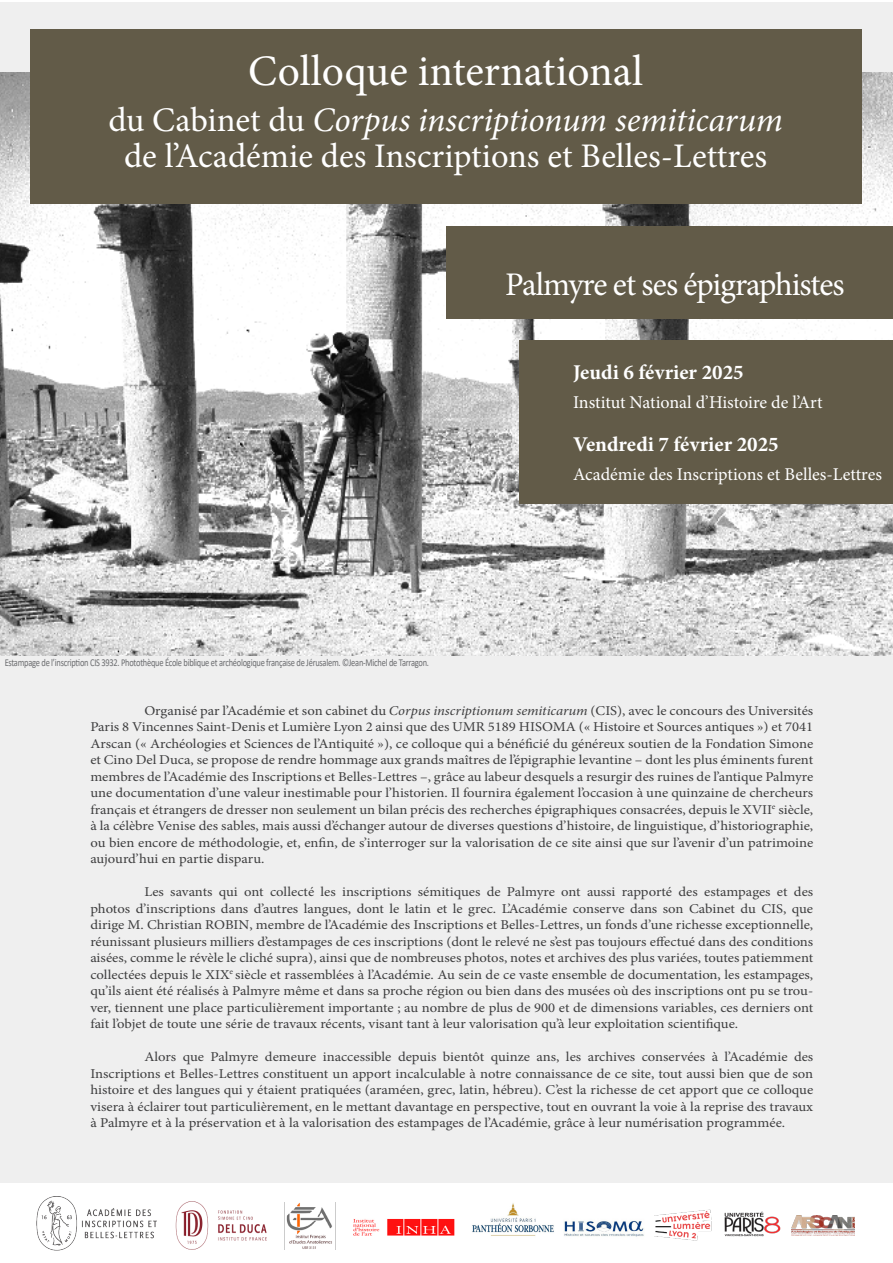
<style>
.page{position:relative;width:893px;height:1263px;background:#fff}
.page>*{position:absolute;margin:0;border:0;box-sizing:border-box;transform-origin:0 0}
.t1{font:43.5px "Minion Pro";color:#fff}
.t2{font:34.5px "Minion Pro";color:#fff}
.t3{font:italic 34.5px "Minion Pro";letter-spacing:-.01em;color:#fff}
.t4{font:33px "Minion Pro";letter-spacing:-.03em;color:#fff}
.t5{font:700 21px "Minion Pro";color:#fff}
.t6{font:18px "Minion Pro";color:#fff}
.t7{font:13.5px/16.5px "Minion Pro";color:#3e3e3f;text-align:justify;scale:1.08 1}
.t8{font:10.5px "Calibri";letter-spacing:-.03em;color:#6c6d70;scale:.8 1}
.s1{font-style:normal}
.s2{font-style:italic}
</style>
<div class="page">
<div style="left:0;top:2px;width:893px;height:1180px;background:#efefef"></div>
<img style="left:37px;top:1196px;width:120px;height:55px">
<img style="left:654px;top:1209px;width:58px;height:32px">
<img style="left:791px;top:1215px;width:64px;height:21px">
<img style="left:564px;top:1221px;width:80px;height:16px">
<img style="left:724px;top:1212px;width:57px;height:25px">
<img style="left:353px;top:1219px;width:102px;height:17px">
<img style="left:0;top:73px;width:893px;height:583px">
<div style="left:519px;top:340px;width:374px;height:164px;background:#625b48"></div>
<div style="left:446px;top:226px;width:447px;height:93px;background:#625b48"></div>
<div style="left:31px;top:30px;width:831px;height:174px;background:#625b48"></div>
<img style="left:175px;top:1201px;width:92px;height:49px">
<img style="left:284px;top:1202px;width:52px;height:48px">
<img style="left:472px;top:1203px;width:82px;height:33px">
<p class="t1" style="left:248px;top:42px;width:396px">Colloque international</p>
<p class="t3" style="left:108px;top:97px;width:676px"><span class="s1">du Cabinet du</span> Corpus inscriptionum semiticarum</p>
<p class="t2" style="left:124px;top:133px;width:645px">de l’Académie des Inscriptions et Belles-Lettres</p>
<p class="t4" style="left:505px;top:262px;width:341px">Palmyre et ses épigraphistes</p>
<p class="t8" style="left:5px;top:656px;width:532px">Estampage de l’inscription CIS 3932. Photothèque École biblique et archéologique française de Jérusalem. ©Jean-Michel de Tarragon.</p>
<p class="t5" style="left:573px;top:358px;width:172px">Jeudi 6 février 2025</p>
<p class="t6" style="left:573px;top:390px;width:251px">Institut National d’Histoire de l’Art</p>
<p class="t5" style="left:573px;top:430px;width:207px">Vendredi 7 février 2025</p>
<p class="t6" style="left:573px;top:462px;width:310px">Académie des Inscriptions et Belles-Lettres</p>
<p class="t7" style="left:90px;top:702px;width:671px;text-indent:54px">Organisé par l’Académie et son cabinet du <span class="s2">Corpus inscriptionum semiticarum</span> (CIS), avec le concours des Universités Paris 8 Vincennes Saint-Denis et Lumière Lyon 2 ainsi que des UMR 5189 HISOMA (« Histoire et Sources antiques ») et 7041<br>Arscan (« Archéologies et Sciences de l’Antiquité »), ce colloque qui a bénéficié du généreux soutien de la Fondation Simone et Cino Del Duca, se propose de rendre hommage aux grands maîtres de l’épigraphie levantine – dont les plus éminents furent membres de l’Académie des Inscriptions et Belles-Lettres –, grâce au labeur desquels a resurgir des ruines de l’antique Palmyre une documentation d’une valeur inestimable pour l’historien. Il fournira également l’occasion à une quinzaine de chercheurs français et étrangers de dresser non seulement un bilan précis des recherches épigraphiques consacrées, depuis le XVII<sup>e</sup> siècle, à la célèbre Venise des sables, mais aussi d’échanger autour de diverses questions d’histoire, de linguistique, d’historiographie, ou bien encore de méthodologie, et, enfin, de s’interroger sur la valorisation de ce site ainsi que sur l’avenir d’un patrimoine aujourd’hui en partie disparu.</p>
<p class="t7" style="left:90px;top:883px;width:671px;text-indent:54px">Les savants qui ont collecté les inscriptions sémitiques de Palmyre ont aussi rapporté des estampages et des photos d’inscriptions dans d’autres langues, dont le latin et le grec. L’Académie conserve dans son Cabinet du CIS, que dirige M. Christian ROBIN, membre de l’Académie des Inscriptions et Belles-Lettres, un fonds d’une richesse exceptionnelle, réunissant plusieurs milliers d’estampages de ces inscriptions (dont le relevé ne s’est pas toujours effectué dans des conditions aisées, comme le révèle le cliché supra), ainsi que de nombreuses photos, notes et archives des plus variées, toutes patiemment collectées depuis le XIX<sup>e</sup> siècle et rassemblées à l’Académie. Au sein de ce vaste ensemble de documentation, les estampages, qu’ils aient été réalisés à Palmyre même et dans sa proche région ou bien dans des musées où des inscriptions ont pu se trou&shy;ver, tiennent une place particulièrement importante ; au nombre de plus de 900 et de dimensions variables, ces derniers ont fait l’objet de toute une série de travaux récents, visant tant à leur valorisation qu’à leur exploitation scientifique.</p>
<p class="t7" style="left:90px;top:1048px;width:671px;text-indent:54px">Alors que Palmyre demeure inaccessible depuis bientôt quinze ans, les archives conservées à l’Académie des Inscriptions et Belles-Lettres constituent un apport incalculable à notre connaissance de ce site, tout aussi bien que de son histoire et des langues qui y étaient pratiquées (araméen, grec, latin, hébreu). C’est la richesse de cet apport que ce colloque visera à éclairer tout particulièrement, en le mettant davantage en perspective, tout en ouvrant la voie à la reprise des travaux à Palmyre et à la préservation et à la valorisation des estampages de l’Académie, grâce à leur numérisation programmée.</p>
</div>
